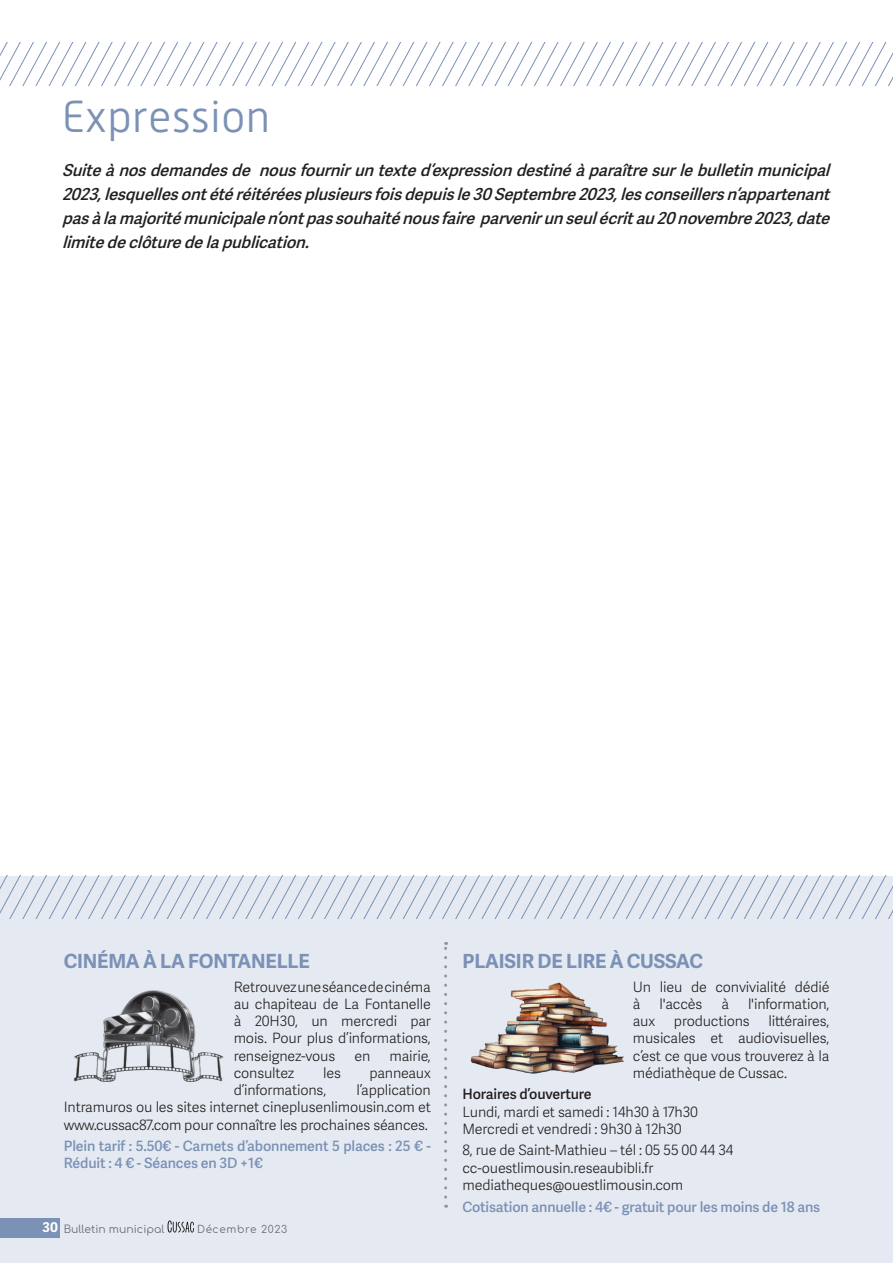
<style>
.page{position:relative;width:893px;height:1263px;background:#fff}
.page>*{position:absolute;margin:0;border:0;box-sizing:border-box;transform-origin:0 0}
.t1{font:300 45px "Alwyn New";color:#7b91b5}
.t2{font:700 19.5px "Adelle Sans Devanagari";letter-spacing:-.01em;color:#7b91b5}
.t3{font:italic 600 16.5px/24px "Adelle Sans Devanagari";color:#231f20;text-align:justify}
.t4{font:300 14.25px/17.2px "Adelle Sans Devanagari";letter-spacing:-.01em;color:#231f20;text-align:justify}
.t5{font:600 14.25px/17.2px "Adelle Sans Devanagari";letter-spacing:-.01em;color:#7b91b5}
.t6{font:600 14.25px "Adelle Sans Devanagari";letter-spacing:-.01em;color:#231f20}
.t7{font:700 13.5px "Adelle Sans Devanagari";color:#fff}
.t8{font:10.8px "Comfortaa";color:#6c6d70}
.t9{font:10.5px "Comfortaa";letter-spacing:.06em;color:#6c6d70}
</style>
<div class="page">
<div style="left:0;top:876px;width:893px;height:387px;background:#e5eaf2"></div>
<div style="left:0;top:1218px;width:60px;height:19px;background:#7b91b5"></div>
<svg style="left:168px;top:1220px;width:26px;height:12px"></svg>
<svg style="left:0;top:43px;width:893px;height:42px"></svg>
<svg style="left:0;top:876px;width:893px;height:42px"></svg>
<img style="left:74px;top:990px;width:150px;height:92px">
<img style="left:470px;top:982px;width:154px;height:92px">
<svg style="left:444px;top:942px;width:3px;height:255px"></svg>
<p class="t1" style="left:62px;top:92px;width:210px">Expression</p>
<p class="t3" style="left:62px;top:159px;width:776px">Suiteànosdemandesde nousfourniruntexted’expressiondestinéàparaîtresurlebulletinmunicipal 2023,lesquellesontétéréitéréesplusieursfoisdepuisle30Septembre2023,lesconseillersn’appartenant pasàlamajoritémunicipalen’ontpassouhaiténousfaire parvenirunseulécritau20novembre2023,date limitedeclôturedelapublication.</p>
<p class="t2" style="left:64px;top:950px;width:248px">CINÉMA À LA FONTANELLE</p>
<p class="t4" style="left:234px;top:979px;width:199px">Retrouvez une séance de cinéma au chapiteau de La Fontanelle à 20H30, un mercredi par mois. Pour plus d’informations, renseignez-vous</p>
<p class="t4" style="left:354px;top:1048px;width:17px">en</p>
<p class="t4" style="left:389px;top:1048px;width:43px">mairie,</p>
<p class="t4" style="left:234px;top:1065px;width:62px">consultez</p>
<p class="t4" style="left:323px;top:1065px;width:19px">les</p>
<p class="t4" style="left:370px;top:1065px;width:63px">panneaux</p>
<p class="t4" style="left:234px;top:1082px;width:94px">d’informations,</p>
<p class="t4" style="left:64px;top:1082px;width:369px;text-indent:293px">l’application Intramuros ou les sites internet cineplusenlimousin.com et www.cussac87.com pour connaître les prochaines séances.</p>
<p class="t5" style="left:64px;top:1138px;width:369px">Plein tarif : 5.50€ - Carnets d’abonnement 5 places : 25 € -<br>Réduit : 4 € - Séances en 3D +1€</p>
<p class="t7" style="left:43px;top:1219px;width:17px">30</p>
<p class="t8" style="left:64px;top:1219px;width:102px">Bulletin municipal</p>
<p class="t9" style="left:197px;top:1219px;width:92px">Décembre 2023</p>
<p class="t2" style="left:462px;top:950px;width:242px">PLAISIR DE LIRE À CUSSAC</p>
<p class="t4" style="left:633px;top:979px;width:198px">Un lieu de convivialité dédié à</p>
<p class="t4" style="left:659px;top:996px;width:44px">l'accès</p>
<p class="t4" style="left:721px;top:996px;width:9px">à</p>
<p class="t4" style="left:748px;top:996px;width:83px">l'information,</p>
<p class="t4" style="left:633px;top:1013px;width:198px;text-indent:136px">littéraires, musicales et audiovisuelles, c’est ce que vous trouverez à la médiathèque de Cussac.</p>
<p class="t4" style="left:633px;top:1013px;width:24px">aux</p>
<p class="t4" style="left:674px;top:1013px;width:77px">productions</p>
<p class="t6" style="left:462px;top:1086px;width:131px">Horaires d’ouverture</p>
<p class="t4" style="left:462px;top:1104px;width:237px">Lundi, mardi et samedi : 14h30 à 17h30</p>
<p class="t4" style="left:462px;top:1121px;width:221px">Mercredi et vendredi : 9h30 à 12h30</p>
<p class="t4" style="left:462px;top:1143px;width:272px">8, rue de Saint-Mathieu – tél : 05 55 00 44 34</p>
<p class="t4" style="left:462px;top:1160px;width:193px">cc-ouestlimousin.reseaubibli.fr</p>
<p class="t4" style="left:462px;top:1177px;width:222px">mediatheques@ouestlimousin.com</p>
<p class="t5" style="left:462px;top:1198px;width:359px">Cotisation annuelle : 4€ - gratuit pour les moins de 18 ans</p>
</div>
